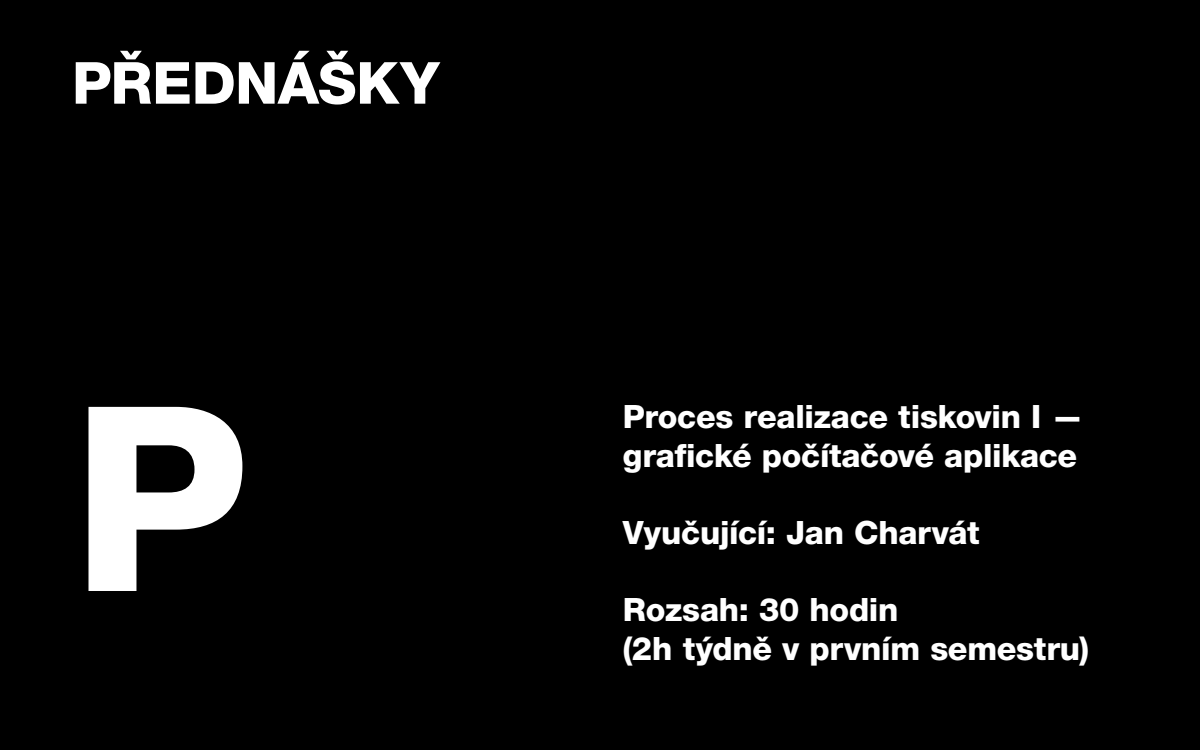
<style>
.page{position:relative;width:1200px;height:750px;background:#000}
.page>*{position:absolute;margin:0;border:0;box-sizing:border-box;transform-origin:0 0}
.t1{font:800 257.81px "Helvetica Neue LT Pro";color:#fff}
.t2{font:800 58.06px "Helvetica Neue LT Pro";letter-spacing:-.005em;color:#fff}
.t3{font:800 32.19px/38.6px "Helvetica Neue LT Pro";letter-spacing:-.01em;color:#fff}
</style>
<div class="page">
<h2 class="t2" style="left:72px;top:48px;width:369px">PŘEDNÁŠKY</h2>
<h1 class="t1" style="left:72px;top:346px;width:178px">P</h1>
<p class="t3" style="left:623px;top:397px;width:462px">Proces realizace tiskovin I — grafické počítačové aplikace</p>
<p class="t3" style="left:623px;top:513px;width:358px">Vyučující: Jan Charvát</p>
<p class="t3" style="left:623px;top:591px;width:468px">Rozsah: 30 hodin<br>(2h týdně v prvním semestru)</p>
</div>
